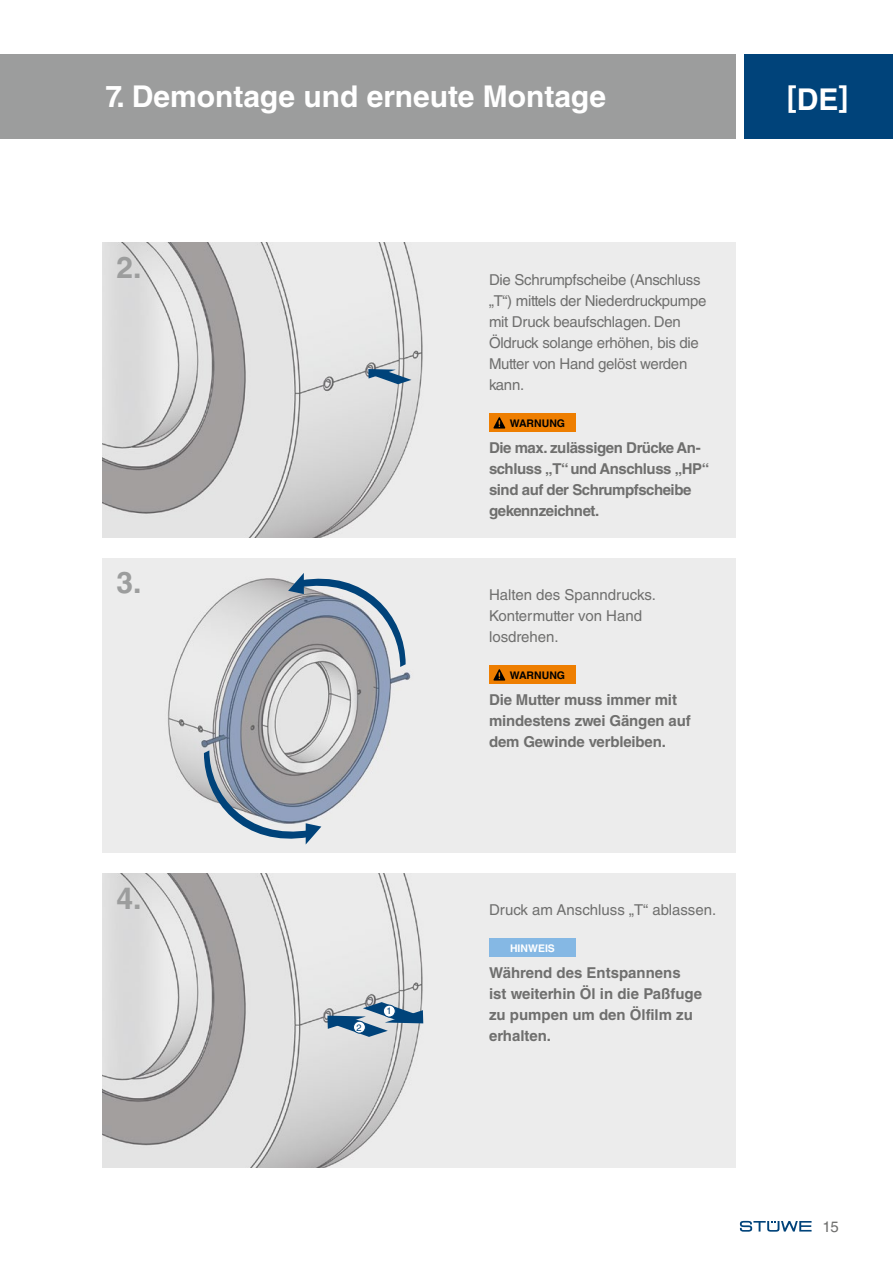
<style>
.page{position:relative;width:893px;height:1263px;background:#fff}
.page>*{position:absolute;margin:0;border:0;box-sizing:border-box;transform-origin:0 0}
.t1{font:700 30px "Helvetica LT Std";color:#fff}
.t2{font:700 30px "Helvetica LT Std";color:#9c9d9d}
.t3{font:15px/21px "Helvetica LT Std";letter-spacing:-.02em;color:#6f6f6e}
.t4{font:700 15px/21px "Helvetica LT Std";letter-spacing:-.01em;color:#6f6f6e}
.t5{font:700 15px/21px "Helvetica LT Std";letter-spacing:-.03em;color:#6f6f6e}
.t6{font:15px/21px "Helvetica LT Std";color:#6f6f6e}
.t7{font:700 10.5px "Helvetica LT Std";color:#000}
.t8{font:700 10.5px "Helvetica LT Std";color:#fff}
.t9{font:9.3px "Helvetica LT Std";color:#00437a}
</style>
<div class="page">
<div style="left:744px;top:54px;width:149px;height:84px;background:#00437a"></div>
<div style="left:0;top:54px;width:736px;height:84px;background:#9c9d9d"></div>
<svg style="left:740px;top:1221px;width:72px;height:11px"></svg>
<div style="left:441px;top:242px;width:295px;height:295px;background:#ececec"></div>
<div style="left:489px;top:414px;width:87px;height:18px;background:#ee7e00"></div>
<svg style="left:493px;top:417px;width:12px;height:12px"></svg>
<img style="left:102px;top:242px;width:339px;height:295px">
<svg style="left:355px;top:365px;width:56px;height:19px"></svg>
<div style="left:102px;top:558px;width:634px;height:295px;background:#ececec"></div>
<div style="left:489px;top:666px;width:87px;height:18px;background:#ee7e00"></div>
<svg style="left:493px;top:669px;width:12px;height:12px"></svg>
<img style="left:136px;top:568px;width:310px;height:274px">
<svg style="left:201px;top:525px;width:207px;height:349px;background:#c5c9cf"></svg>
<div style="left:489px;top:939px;width:87px;height:18px;background:#85b8e4"></div>
<img style="left:102px;top:874px;width:339px;height:294px">
<svg style="left:308px;top:1002px;width:134px;height:35px;background:#a6b7c4"></svg>
<div style="left:353px;top:1021px;width:12px;height:12px;background:#fff;border-radius:50%"></div>
<div style="left:353px;top:1021px;width:13px;height:12px;border:1px solid #00437a;border-radius:50%"></div>
<div style="left:383px;top:1005px;width:12px;height:12px;background:#fff;border-radius:50%"></div>
<div style="left:383px;top:1005px;width:12px;height:12px;border:1px solid #00437a;border-radius:50%"></div>
<h1 class="t1" style="left:105px;top:78px;width:502px">7. Demontage und erneute Montage</h1>
<h1 class="t1" style="left:787px;top:79px;width:63px">[DE]</h1>
<h1 class="t2" style="left:117px;top:249px;width:27px">2.</h1>
<h1 class="t2" style="left:116px;top:565px;width:27px">3.</h1>
<h1 class="t2" style="left:116px;top:880px;width:27px">4.</h1>
<p class="t9" style="left:357px;top:1022px;width:7px">2</p>
<p class="t9" style="left:386px;top:1006px;width:7px">1</p>
<p class="t3" style="left:489px;top:269px;width:219px">Die Schrumpfscheibe (Anschluss „T“) mittels der Niederdruckpumpe mit Druck beaufschlagen. Den<br>Öldruck solange erhöhen, bis die<br>Mutter von Hand gelöst werden kann.</p>
<p class="t7" style="left:510px;top:417px;width:57px">WARNUNG</p>
<p class="t5" style="left:489px;top:437px;width:222px">Die max. zulässigen Drücke An&shy;schluss „T“ und Anschluss „HP“ sind auf der Schrumpfscheibe gekennzeichnet.</p>
<p class="t6" style="left:489px;top:584px;width:168px">Halten des Spanndrucks.<br>Kontermutter von Hand losdrehen.</p>
<p class="t7" style="left:510px;top:669px;width:57px">WARNUNG</p>
<p class="t4" style="left:489px;top:689px;width:203px">Die Mutter muss immer mit mindestens zwei Gängen auf dem Gewinde verbleiben.</p>
<p class="t6" style="left:489px;top:899px;width:229px">Druck am Anschluss „T“ ablassen.</p>
<p class="t8" style="left:510px;top:942px;width:46px">HINWEIS</p>
<p class="t4" style="left:489px;top:962px;width:215px">Während des Entspannens<br>ist weiterhin Öl in die Paßfuge zu pumpen um den Ölfilm zu erhalten.</p>
<p class="t3" style="left:823px;top:1216px;width:18px">15</p>
</div>
